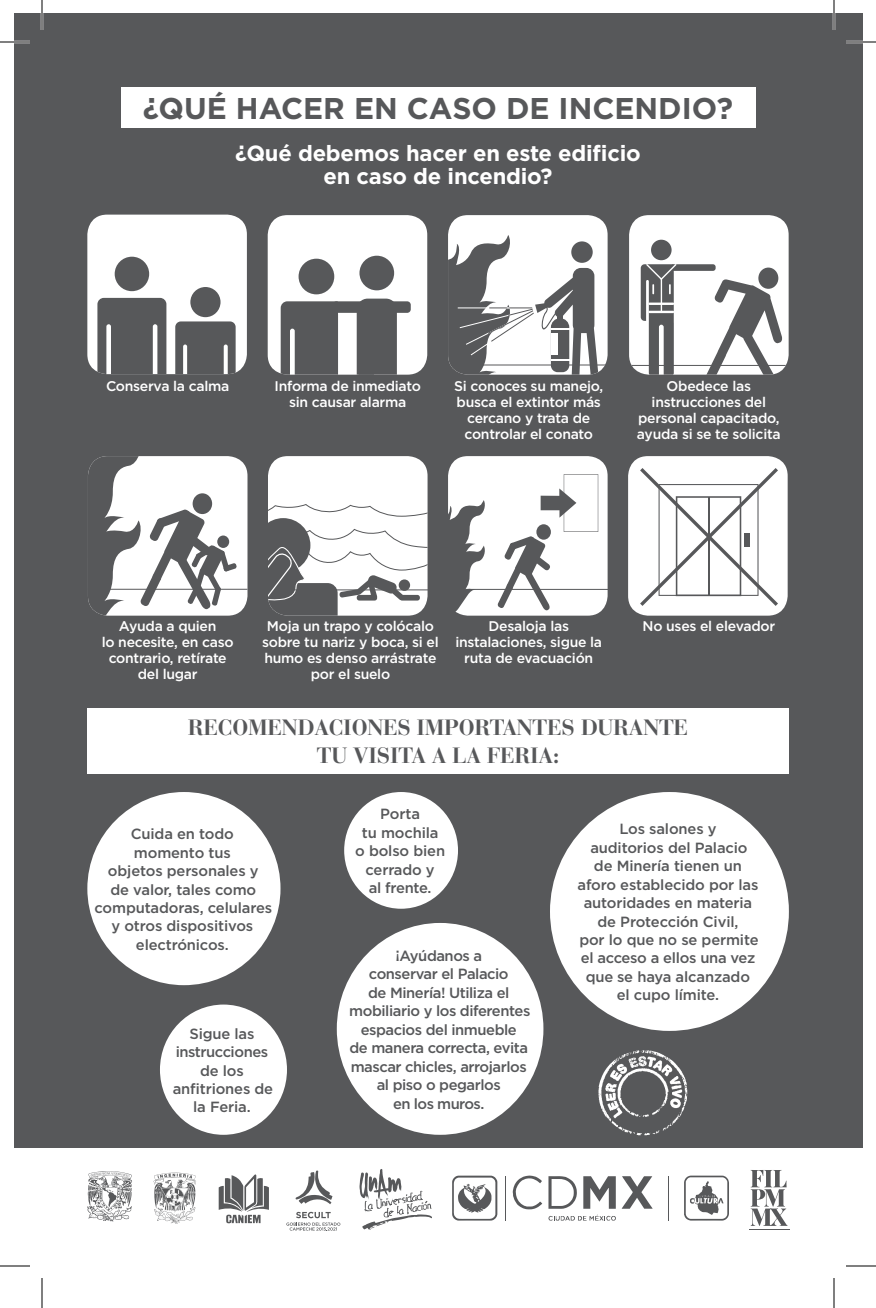
<style>
.page{position:relative;width:876px;height:1308px;background:#fff}
.page>*{position:absolute;margin:0;border:0;box-sizing:border-box;transform-origin:0 0}
.t1{font:700 30px "Gotham";color:#57585a}
.t2{font:700 22px/28px "Bauer Bodoni";letter-spacing:-.01em;color:#57585a;text-align:center}
.t3{font:700 22px/23px "Gotham";letter-spacing:-.01em;color:#fff;text-align:center}
.t4{font:500 14.8px/18.4px "Gotham";letter-spacing:-.01em;color:#57585a;text-align:center}
.t5{font:500 14.8px/18.4px "Gotham";letter-spacing:-.03em;color:#57585a;text-align:center}
.t6{font:500 14px/16px "Gotham";letter-spacing:-.02em;color:#fff;text-align:center}
</style>
<div class="page">
<div style="left:14px;top:14px;width:848px;height:1134px;background:#57585a"></div>
<div style="left:448px;top:215px;width:160px;height:160px;background:#fff;border-radius:20px"></div>
<svg style="left:448px;top:235px;width:152px;height:140px"></svg>
<hr style="left:471px;top:365px;width:136px;height:1px;background:#57585a">
<div style="left:121px;top:87px;width:634px;height:40px;background:#fff"></div>
<div style="left:87px;top:708px;width:702px;height:65px;background:#fff"></div>
<div style="left:87px;top:792px;width:194px;height:193px;background:#fff;border-radius:50%"></div>
<div style="left:550px;top:792px;width:239px;height:239px;background:#fff;border-radius:50%"></div>
<div style="left:344px;top:792px;width:114px;height:117px;background:#fff;border-radius:50%"></div>
<div style="left:160px;top:1005px;width:127px;height:130px;background:#fff;border-radius:50%"></div>
<div style="left:337px;top:923px;width:206px;height:212px;background:#fff;border-radius:50%"></div>
<img style="left:598px;top:1050px;width:90px;height:86px">
<div style="left:87px;top:215px;width:160px;height:159px;background:#fff;border-radius:20px"></div>
<div style="left:115px;top:257px;width:34px;height:34px;background:#57585a;border-radius:50%"></div>
<svg style="left:97px;top:298px;width:69px;height:76px;background:#676769"></svg>
<div style="left:190px;top:287px;width:31px;height:30px;background:#57585a;border-radius:50%"></div>
<svg style="left:175px;top:321px;width:61px;height:53px;background:#676769"></svg>
<div style="left:268px;top:215px;width:159px;height:160px;background:#fff;border-radius:20px"></div>
<svg style="left:281px;top:301px;width:57px;height:74px;background:#616264"></svg>
<div style="left:333px;top:301px;width:78px;height:12px;background:#57585a;border-radius:4px"></div>
<div style="left:299px;top:259px;width:35px;height:35px;background:#57585a;border-radius:50%"></div>
<div style="left:359px;top:256px;width:35px;height:34px;background:#57585a;border-radius:50%"></div>
<svg style="left:355px;top:299px;width:42px;height:76px"></svg>
<div style="left:629px;top:215px;width:160px;height:160px;background:#fff;border-radius:20px"></div>
<div style="left:671px;top:264px;width:45px;height:7px;background:#57585a;border-radius:3px"></div>
<div style="left:651px;top:240px;width:21px;height:20px;background:#57585a;border-radius:50%"></div>
<svg style="left:641px;top:264px;width:35px;height:111px"></svg>
<svg style="left:705px;top:268px;width:78px;height:107px"></svg>
<hr style="left:629px;top:365px;width:160px;height:1px;background:#57585a">
<div style="left:628px;top:456px;width:160px;height:160px;background:#fff;border-radius:20px"></div>
<svg style="left:640px;top:468px;width:138px;height:138px"></svg>
<div style="left:448px;top:456px;width:160px;height:160px;background:#fff;border-radius:20px"></div>
<svg style="left:268px;top:456px;width:160px;height:160px"></svg>
<div style="left:88px;top:456px;width:160px;height:160px;background:#fff;border-radius:20px"></div>
<hr style="left:88px;top:589px;width:160px;height:1px;background:#57585a">
<svg style="left:88px;top:456px;width:149px;height:160px"></svg>
<svg style="left:583px;top:1176px;width:33px;height:33px"></svg>
<svg style="left:622px;top:1176px;width:31px;height:33px"></svg>
<svg style="left:548px;top:1176px;width:29px;height:33px"></svg>
<svg style="left:513px;top:1175px;width:29px;height:34px"></svg>
<hr style="left:668px;top:1176px;width:1px;height:45px;background:#57585a">
<hr style="left:505px;top:1176px;width:1px;height:45px;background:#57585a">
<svg style="left:548px;top:1215px;width:68px;height:6px"></svg>
<svg style="left:452px;top:1176px;width:45px;height:45px"></svg>
<svg style="left:684px;top:1176px;width:45px;height:45px"></svg>
<svg style="left:87px;top:1171px;width:45px;height:51px"></svg>
<svg style="left:153px;top:1173px;width:43px;height:51px"></svg>
<svg style="left:219px;top:1174px;width:50px;height:49px"></svg>
<svg style="left:295px;top:1170px;width:37px;height:34px"></svg>
<svg style="left:286px;top:1212px;width:54px;height:19px"></svg>
<svg style="left:360px;top:1169px;width:72px;height:61px"></svg>
<svg style="left:751px;top:1170px;width:37px;height:56px"></svg>
<hr style="left:749px;top:1229px;width:40px;height:1px;background:#57585a">
<svg style="left:448px;top:500px;width:39px;height:116px"></svg>
<svg style="left:497px;top:474px;width:101px;height:137px"></svg>
<hr style="left:459px;top:589px;width:149px;height:1px;background:#57585a">
<hr style="left:284px;top:589px;width:149px;height:1px;background:#57585a">
<hr style="left:0;top:41px;width:30px;height:2px;background:#fff">
<hr style="left:846px;top:41px;width:30px;height:2px;background:#fff">
<hr style="left:41px;top:0;width:2px;height:30px;background:#fff">
<hr style="left:833px;top:0;width:2px;height:30px;background:#fff">
<hr style="left:0;top:42px;width:30px;height:1px;background:#000">
<hr style="left:846px;top:42px;width:30px;height:1px;background:#000">
<hr style="left:0;top:1266px;width:30px;height:1px;background:#000">
<hr style="left:846px;top:1266px;width:30px;height:1px;background:#000">
<hr style="left:42px;top:0;width:1px;height:30px;background:#000">
<hr style="left:42px;top:1278px;width:1px;height:30px;background:#000">
<hr style="left:834px;top:0;width:1px;height:30px;background:#000">
<hr style="left:834px;top:1278px;width:1px;height:30px;background:#000">
<p class="t1" style="left:143px;top:89px;width:592px">¿QUÉ HACER EN CASO DE INCENDIO?</p>
<p class="t3" style="left:235px;top:142px;width:407px">¿Qué debemos hacer en este edificio en caso de incendio?</p>
<p class="t6" style="left:106px;top:378px;width:125px">Conserva la calma</p>
<p class="t6" style="left:275px;top:378px;width:148px">Informa de inmediato sin causar alarma</p>
<p class="t6" style="left:454px;top:378px;width:151px">Si conoces su manejo, busca el extintor más cercano y trata de controlar el conato</p>
<p class="t6" style="left:637px;top:378px;width:145px">Obedece las instrucciones del personal capacitado, ayuda si se te solicita</p>
<p class="t6" style="left:102px;top:618px;width:134px">Ayuda a quien<br>lo necesite, en caso contrario, retírate del lugar</p>
<p class="t6" style="left:262px;top:618px;width:178px">Moja un trapo y colócalo sobre tu nariz y boca, si el humo es denso arrástrate por el suelo</p>
<p class="t6" style="left:455px;top:618px;width:148px">Desaloja las instalaciones, sigue la ruta de evacuación</p>
<p class="t6" style="left:643px;top:618px;width:134px">No uses el elevador</p>
<p class="t2" style="left:188px;top:714px;width:502px">RECOMENDACIONES IMPORTANTES DURANTE<br>TU VISITA A LA FERIA:</p>
<p class="t4" style="left:355px;top:805px;width:91px">Porta<br>tu mochila o bolso bien cerrado y<br>al frente.</p>
<p class="t4" style="left:95px;top:825px;width:179px">Cuida en todo<br>momento tus<br>objetos personales y<br>de valor, tales como computadoras, celulares y otros dispositivos electrónicos.</p>
<p class="t4" style="left:577px;top:820px;width:183px">Los salones y<br>auditorios del Palacio<br>de Minería tienen un aforo establecido por las autoridades en materia de Protección Civil,<br>por lo que no se permite el acceso a ellos una vez que se haya alcanzado<br>el cupo límite.</p>
<p class="t5" style="left:349px;top:946px;width:183px">¡Ayúdanos a<br>conservar el Palacio<br>de Minería! Utiliza el mobiliario y los diferentes espacios del inmueble<br>de manera correcta, evita mascar chicles, arrojarlos al piso o pegarlos<br>en los muros.</p>
<p class="t4" style="left:173px;top:1024px;width:102px">Sigue las instrucciones de los anfitriones de la Feria.</p>
</div>
